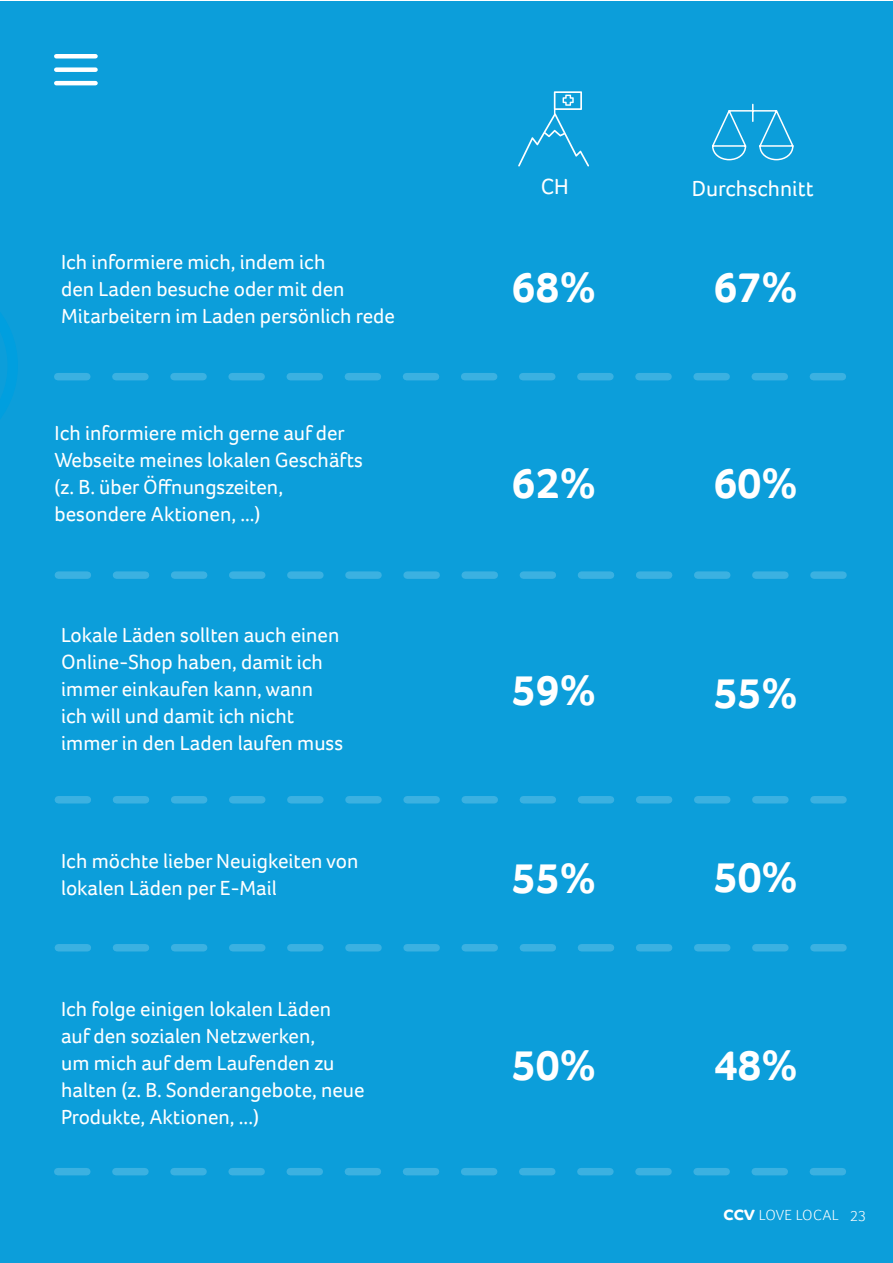
<style>
.page{position:relative;width:893px;height:1263px;background:#fff}
.page>*{position:absolute;margin:0;border:0;box-sizing:border-box;transform-origin:0 0}
.t1{font:700 43.5px "Foco";color:#fff}
.t2{font:22.5px "Foco";color:#fff}
.t3{font:21px/27px "Foco";color:#fff}
.t4{font:300 15px "Foco";letter-spacing:.01em;color:#fff}
.s1{font-family:"Co Headline";font-weight:700}
</style>
<div class="page">
<div style="left:0;top:2px;width:893px;height:1261px;background:#0c9eda"></div>
<div style="left:56px;top:54px;width:40px;height:5px;background:#fff"></div>
<div style="left:56px;top:67px;width:40px;height:5px;background:#fff"></div>
<hr style="left:56px;top:81px;width:40px;height:4px;background:#fff">
<svg style="left:58px;top:373px;width:784px;height:7px"></svg>
<svg style="left:58px;top:571px;width:785px;height:8px"></svg>
<svg style="left:58px;top:796px;width:785px;height:7px"></svg>
<svg style="left:58px;top:944px;width:785px;height:7px"></svg>
<svg style="left:58px;top:1168px;width:784px;height:7px"></svg>
<svg style="left:712px;top:103px;width:82px;height:58px"></svg>
<svg style="left:518px;top:91px;width:71px;height:76px"></svg>
<svg style="left:0;top:313px;width:18px;height:106px"></svg>
<p class="t3" style="left:61px;top:249px;width:335px">Ich informiere mich, indem ich<br>den Laden besuche oder mit den<br>Mitarbeitern im Laden persönlich rede</p>
<p class="t3" style="left:55px;top:420px;width:310px">Ich informiere mich gerne auf der<br>Webseite meines lokalen Geschäfts (z. B. über Öffnungszeiten, besondere Aktionen, ...)</p>
<p class="t3" style="left:61px;top:621px;width:284px">Lokale Läden sollten auch einen<br>Online-Shop haben, damit ich immer einkaufen kann, wann ich will und damit ich nicht immer in den Laden laufen muss</p>
<p class="t2" style="left:541px;top:171px;width:29px">CH</p>
<p class="t2" style="left:692px;top:173px;width:123px">Durchschnitt</p>
<h1 class="t1" style="left:512px;top:258px;width:85px">68%</h1>
<h1 class="t1" style="left:714px;top:259px;width:85px">67%</h1>
<h1 class="t1" style="left:512px;top:454px;width:85px">62%</h1>
<h1 class="t1" style="left:714px;top:455px;width:85px">60%</h1>
<h1 class="t1" style="left:512px;top:662px;width:85px">59%</h1>
<h1 class="t1" style="left:714px;top:664px;width:85px">55%</h1>
<p class="t3" style="left:61px;top:847px;width:299px">Ich möchte lieber Neuigkeiten von lokalen Läden per E-Mail</p>
<h1 class="t1" style="left:512px;top:850px;width:85px">55%</h1>
<h1 class="t1" style="left:714px;top:849px;width:85px">50%</h1>
<p class="t3" style="left:61px;top:996px;width:305px">Ich folge einigen lokalen Läden auf den sozialen Netzwerken,<br>um mich auf dem Laufenden zu halten (z. B. Sonderangebote, neue<br>Produkte, Aktionen, ...)</p>
<h1 class="t1" style="left:512px;top:1036px;width:85px">50%</h1>
<h1 class="t1" style="left:714px;top:1037px;width:85px">48%</h1>
<p class="t4" style="left:723px;top:1205px;width:144px"><span class="s1">CCV</span> LOVE LOCAL 23</p>
</div>
